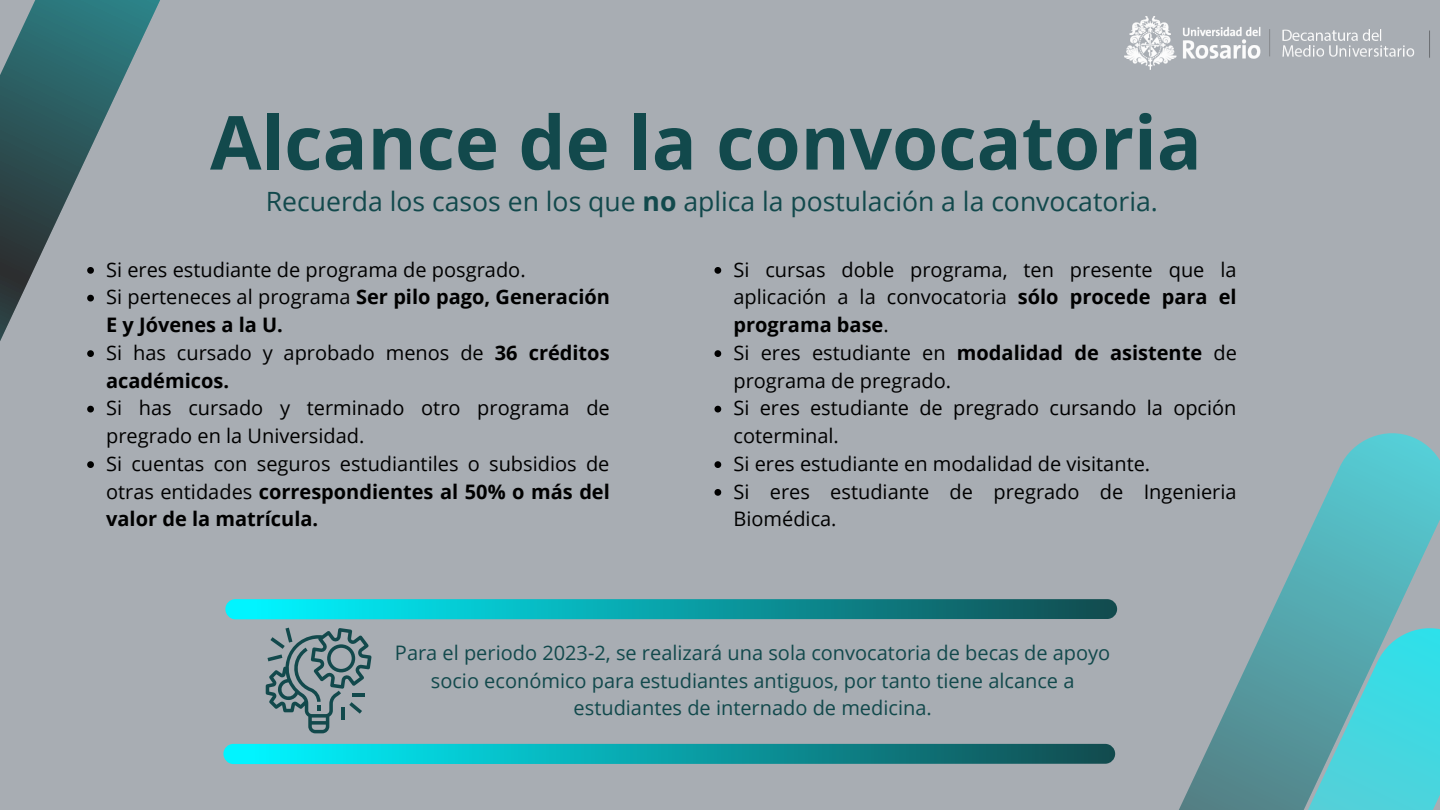
<style>
.page{position:relative;width:1440px;height:810px;background:#a8adb3}
.page>*{position:absolute;margin:0;border:0;box-sizing:border-box;transform-origin:0 0}
.t1{font:700 74.6px "Open Sans";color:#12494c}
.t2{font:26.6px "Open Sans";color:#12494c}
.t3{font:20px/27.8px "Open Sans";color:#000}
.t4{font:20px/27.8px "Open Sans";color:#12494c;text-align:center}
.s1{font-weight:700}
</style>
<div class="page">
<svg style="left:932px;top:433px;width:508px;height:377px"></svg>
<svg style="left:0;top:0;width:299px;height:620px"></svg>
<img style="left:1124px;top:16px;width:306px;height:54px">
<svg style="left:266px;top:628px;width:105px;height:105px"></svg>
<svg style="left:225px;top:599px;width:892px;height:20px;background:#0ba1a9"></svg>
<svg style="left:87px;top:267px;width:7px;height:7px"></svg>
<svg style="left:87px;top:295px;width:7px;height:6px"></svg>
<svg style="left:87px;top:350px;width:7px;height:7px"></svg>
<svg style="left:87px;top:406px;width:7px;height:6px"></svg>
<svg style="left:87px;top:461px;width:7px;height:7px"></svg>
<svg style="left:714px;top:267px;width:7px;height:7px"></svg>
<svg style="left:714px;top:350px;width:7px;height:7px"></svg>
<svg style="left:714px;top:406px;width:7px;height:6px"></svg>
<svg style="left:714px;top:461px;width:7px;height:7px"></svg>
<svg style="left:714px;top:489px;width:7px;height:7px"></svg>
<svg style="left:223px;top:744px;width:892px;height:20px;background:#0aa2a9"></svg>
<h1 class="t1" style="left:210px;top:90px;width:993px">Alcance de la convocatoria</h1>
<h2 class="t2" style="left:266px;top:183px;width:893px">Recuerda los casos en los que <span class="s1">no</span> aplica la postulación a la convocatoria.</h2>
<p class="t3" style="left:106px;top:255px;width:505px">Si eres estudiante de programa de posgrado.<br>Si perteneces al programa <span class="s1">Ser pilo pago, Generación E y Jóvenes a la U.<br></span>Si has cursado y aprobado menos de <span class="s1">36 créditos académicos.</span></p>
<p class="t3" style="left:106px;top:394px;width:505px">Si has cursado y terminado otro programa de pregrado en la Universidad.<br>Si cuentas con seguros estudiantiles o subsidios de otras entidades <span class="s1">correspondientes al 50% o más del valor de la matrícula.</span></p>
<p class="t3" style="left:733px;top:255px;width:505px">Si cursas doble programa, ten presente que la aplicación a la convocatoria <span class="s1">sólo procede para el programa base</span>.<br>Si eres estudiante en <span class="s1">modalidad de asistente</span> de programa de pregrado.<br>Si eres estudiante de pregrado cursando la opción coterminal.<br>Si eres estudiante en modalidad de visitante.<br>Si eres estudiante de pregrado de Ingenieria Biomédica.</p>
<p class="t4" style="left:395px;top:638px;width:717px">Para el periodo 2023-2, se realizará una sola convocatoria de becas de apoyo socio económico para estudiantes antiguos, por tanto tiene alcance a estudiantes de internado de medicina.</p>
</div>
